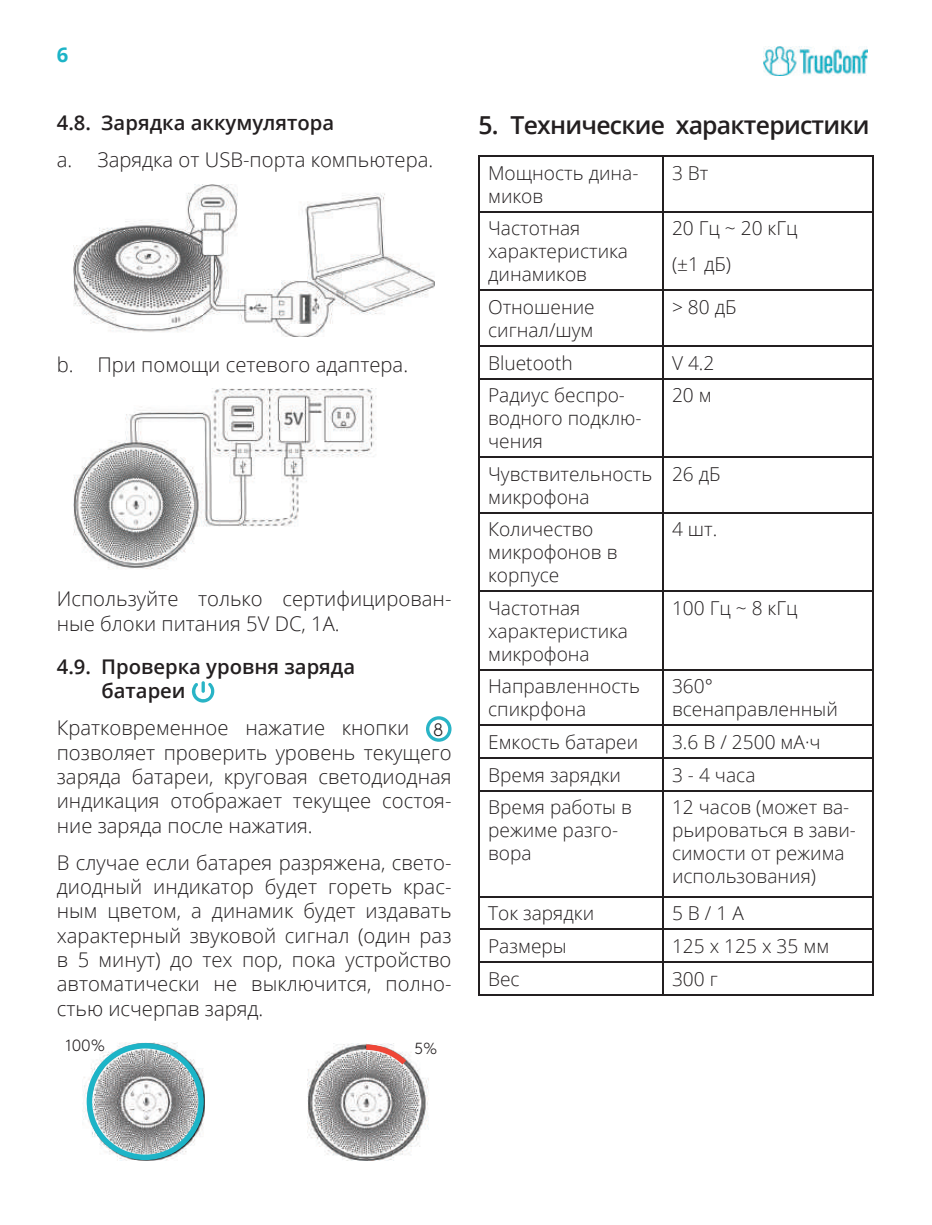
<style>
.page{position:relative;width:932px;height:1225px;background:#fff}
.page>*{position:absolute;margin:0;border:0;box-sizing:border-box;transform-origin:0 0}
.t1{font:600 24.75px "Open Sans";letter-spacing:-.03em;color:#231f20}
.t2{font:300 20.25px/24.3px "Open Sans";color:#231f20}
.t3{font:600 20.25px/24.3px "Open Sans";color:#231f20}
.t4{font:700 20.25px "Open Sans";color:#1db4c7}
.t5{font:300 19.12px/22.9px "Open Sans";color:#231f20}
.t6{font:300 16.2px "Brown";color:#231f20}
.t7{font:300 15.97px "Brown";color:#231f20}
.s1{font-family:"Brown";font-size:18px}
</style>
<div class="page">
<img style="left:763px;top:47px;width:104px;height:29px">
<img style="left:73px;top:184px;width:361px;height:153px">
<img style="left:73px;top:389px;width:304px;height:180px">
<svg style="left:192px;top:682px;width:23px;height:20px"></svg>
<svg style="left:426px;top:716px;width:25px;height:25px"></svg>
<hr style="left:478px;top:155px;width:184px;height:2px;background:#231f20">
<hr style="left:478px;top:157px;width:1px;height:54px;background:#231f20">
<hr style="left:662px;top:155px;width:211px;height:2px;background:#231f20">
<hr style="left:662px;top:157px;width:1px;height:54px;background:#231f20">
<hr style="left:871px;top:157px;width:2px;height:54px;background:#231f20">
<hr style="left:478px;top:211px;width:184px;height:1px;background:#231f20">
<hr style="left:478px;top:212px;width:1px;height:78px;background:#231f20">
<hr style="left:662px;top:211px;width:211px;height:1px;background:#231f20">
<hr style="left:662px;top:212px;width:1px;height:78px;background:#231f20">
<hr style="left:871px;top:212px;width:2px;height:78px;background:#231f20">
<hr style="left:478px;top:290px;width:184px;height:1px;background:#231f20">
<hr style="left:478px;top:291px;width:1px;height:54px;background:#231f20">
<hr style="left:662px;top:290px;width:211px;height:1px;background:#231f20">
<hr style="left:662px;top:291px;width:1px;height:54px;background:#231f20">
<hr style="left:871px;top:291px;width:2px;height:54px;background:#231f20">
<hr style="left:478px;top:345px;width:184px;height:1px;background:#231f20">
<hr style="left:478px;top:346px;width:1px;height:32px;background:#231f20">
<hr style="left:662px;top:345px;width:211px;height:1px;background:#231f20">
<hr style="left:662px;top:346px;width:1px;height:32px;background:#231f20">
<hr style="left:871px;top:346px;width:2px;height:32px;background:#231f20">
<hr style="left:478px;top:378px;width:184px;height:1px;background:#231f20">
<hr style="left:478px;top:379px;width:1px;height:77px;background:#231f20">
<hr style="left:662px;top:378px;width:211px;height:1px;background:#231f20">
<hr style="left:662px;top:379px;width:1px;height:77px;background:#231f20">
<hr style="left:871px;top:379px;width:2px;height:77px;background:#231f20">
<hr style="left:478px;top:456px;width:184px;height:1px;background:#231f20">
<hr style="left:478px;top:457px;width:1px;height:55px;background:#231f20">
<hr style="left:662px;top:456px;width:211px;height:1px;background:#231f20">
<hr style="left:662px;top:457px;width:1px;height:55px;background:#231f20">
<hr style="left:871px;top:457px;width:2px;height:55px;background:#231f20">
<hr style="left:478px;top:512px;width:184px;height:1px;background:#231f20">
<hr style="left:478px;top:513px;width:1px;height:77px;background:#231f20">
<hr style="left:662px;top:512px;width:211px;height:1px;background:#231f20">
<hr style="left:662px;top:513px;width:1px;height:77px;background:#231f20">
<hr style="left:871px;top:513px;width:2px;height:77px;background:#231f20">
<hr style="left:478px;top:590px;width:184px;height:2px;background:#231f20">
<hr style="left:478px;top:592px;width:1px;height:77px;background:#231f20">
<hr style="left:662px;top:590px;width:211px;height:2px;background:#231f20">
<hr style="left:662px;top:592px;width:1px;height:77px;background:#231f20">
<hr style="left:871px;top:592px;width:2px;height:77px;background:#231f20">
<hr style="left:478px;top:669px;width:184px;height:1px;background:#231f20">
<hr style="left:478px;top:670px;width:1px;height:55px;background:#231f20">
<hr style="left:662px;top:669px;width:211px;height:1px;background:#231f20">
<hr style="left:662px;top:670px;width:1px;height:55px;background:#231f20">
<hr style="left:871px;top:670px;width:2px;height:55px;background:#231f20">
<hr style="left:478px;top:725px;width:184px;height:1px;background:#231f20">
<hr style="left:478px;top:726px;width:1px;height:31px;background:#231f20">
<hr style="left:662px;top:725px;width:211px;height:1px;background:#231f20">
<hr style="left:662px;top:726px;width:1px;height:31px;background:#231f20">
<hr style="left:871px;top:726px;width:2px;height:31px;background:#231f20">
<hr style="left:478px;top:757px;width:184px;height:1px;background:#231f20">
<hr style="left:478px;top:758px;width:1px;height:32px;background:#231f20">
<hr style="left:662px;top:757px;width:211px;height:1px;background:#231f20">
<hr style="left:662px;top:758px;width:1px;height:32px;background:#231f20">
<hr style="left:871px;top:758px;width:2px;height:32px;background:#231f20">
<hr style="left:478px;top:790px;width:184px;height:1px;background:#231f20">
<hr style="left:478px;top:791px;width:1px;height:105px;background:#231f20">
<hr style="left:662px;top:790px;width:211px;height:1px;background:#231f20">
<hr style="left:662px;top:791px;width:1px;height:105px;background:#231f20">
<hr style="left:871px;top:791px;width:2px;height:105px;background:#231f20">
<hr style="left:478px;top:896px;width:184px;height:1px;background:#231f20">
<hr style="left:478px;top:897px;width:1px;height:31px;background:#231f20">
<hr style="left:662px;top:896px;width:211px;height:1px;background:#231f20">
<hr style="left:662px;top:897px;width:1px;height:31px;background:#231f20">
<hr style="left:871px;top:897px;width:2px;height:31px;background:#231f20">
<hr style="left:478px;top:928px;width:184px;height:2px;background:#231f20">
<hr style="left:478px;top:930px;width:1px;height:31px;background:#231f20">
<hr style="left:662px;top:928px;width:211px;height:2px;background:#231f20">
<hr style="left:662px;top:930px;width:1px;height:31px;background:#231f20">
<hr style="left:871px;top:930px;width:2px;height:31px;background:#231f20">
<hr style="left:478px;top:961px;width:184px;height:1px;background:#231f20">
<hr style="left:478px;top:962px;width:1px;height:32px;background:#231f20">
<hr style="left:662px;top:961px;width:211px;height:1px;background:#231f20">
<hr style="left:662px;top:962px;width:1px;height:32px;background:#231f20">
<hr style="left:871px;top:962px;width:2px;height:32px;background:#231f20">
<hr style="left:478px;top:994px;width:184px;height:1px;background:#231f20">
<hr style="left:662px;top:994px;width:211px;height:1px;background:#231f20">
<img style="left:83px;top:1042px;width:122px;height:78px">
<svg style="left:87px;top:1043px;width:117px;height:117px"></svg>
<img style="left:307px;top:1043px;width:122px;height:117px">
<svg style="left:366px;top:1044px;width:40px;height:20px"></svg>
<p class="t4" style="left:57px;top:40px;width:13px">6</p>
<p class="t3" style="left:57px;top:110px;width:279px">4.8. Зарядка аккумулятора</p>
<p class="t2" style="left:57px;top:147px;width:378px">a. Зарядка от USB-порта компьютера.</p>
<p class="t2" style="left:57px;top:352px;width:353px">b. При помощи сетевого адаптера.</p>
<p class="t2" style="left:57px;top:586px;width:396px">Используйте только сертифицирован&shy;ные блоки питания 5V DC, 1A.</p>
<p class="t3" style="left:101px;top:654px;width:255px;text-indent:-45px">4.9. Проверка уровня заряда батареи</p>
<p class="t2" style="left:57px;top:715px;width:396px">Кратковременное нажатие кнопки <span class="s1">8 </span>позволя ет проверить уровень текущего заряда батареи, круговая светодиодная индикация отображает текущее состоя&shy;ние заряда после нажатия.</p>
<p class="t2" style="left:57px;top:849px;width:396px;text-align:justify">В случае если батарея разряжена, свето&shy;диодный индикатор будет гореть крас&shy;ным цветом, а динамик будет издавать характерный звуковой сигнал (один раз в 5 минут) до тех пор, пока устройство автома тически не выключится, полно&shy;стью исчерпав заряд.</p>
<p class="t6" style="left:66px;top:1033px;width:41px">100%</p>
<p class="t7" style="left:414px;top:1037px;width:24px">5%</p>
<p class="t1" style="left:478px;top:108px;width:392px">5. Технические характеристики</p>
<p class="t5" style="left:488px;top:161px;width:152px">Мощность дина&shy;миков</p>
<p class="t5" style="left:671px;top:161px;width:38px">3 Вт</p>
<p class="t5" style="left:488px;top:216px;width:141px">Частотная характеристика динамиков</p>
<p class="t5" style="left:671px;top:210px;width:127px;line-height:35.8px">20 Гц ~ 20 кГц (±1 дБ)</p>
<p class="t5" style="left:488px;top:295px;width:108px">Отношение сигнал/шум</p>
<p class="t5" style="left:671px;top:295px;width:66px">&gt; 80 дБ</p>
<p class="t5" style="left:488px;top:350px;width:86px">Bluetooth</p>
<p class="t5" style="left:671px;top:350px;width:44px">V 4.2</p>
<p class="t5" style="left:488px;top:383px;width:155px">Радиус беспро&shy;водного подклю&shy;чения</p>
<p class="t5" style="left:671px;top:383px;width:41px">20 м</p>
<p class="t5" style="left:488px;top:462px;width:166px">Чувствительность микрофона</p>
<p class="t5" style="left:671px;top:462px;width:50px">26 дБ</p>
<p class="t5" style="left:488px;top:517px;width:131px">Количество микрофонов в корпусе</p>
<p class="t5" style="left:671px;top:517px;width:47px">4 шт.</p>
<p class="t5" style="left:488px;top:596px;width:141px">Частотная характеристика микрофона</p>
<p class="t5" style="left:671px;top:596px;width:127px">100 Гц ~ 8 кГц</p>
<p class="t5" style="left:488px;top:674px;width:153px">Направленность спикрфона</p>
<p class="t5" style="left:671px;top:674px;width:167px">360° всенаправленный</p>
<p class="t5" style="left:488px;top:730px;width:152px">Емкость батареи</p>
<p class="t5" style="left:671px;top:730px;width:150px">3.6 В / 2500 мА·ч</p>
<p class="t5" style="left:488px;top:762px;width:134px">Время зарядки</p>
<p class="t5" style="left:671px;top:762px;width:85px">3 - 4 часа</p>
<p class="t5" style="left:488px;top:795px;width:145px">Время работы в режиме разго&shy;вора</p>
<p class="t5" style="left:671px;top:795px;width:185px">12 часов (может ва&shy;рьироваться в зави&shy;симости от режима использования)</p>
<p class="t5" style="left:488px;top:901px;width:107px">Ток зарядки</p>
<p class="t5" style="left:671px;top:901px;width:73px">5 В / 1 A</p>
<p class="t5" style="left:488px;top:934px;width:80px">Размеры</p>
<p class="t5" style="left:671px;top:934px;width:159px">125 x 125 x 35 мм</p>
<p class="t5" style="left:488px;top:966px;width:33px">Вес</p>
<p class="t5" style="left:671px;top:966px;width:47px">300 г</p>
</div>
